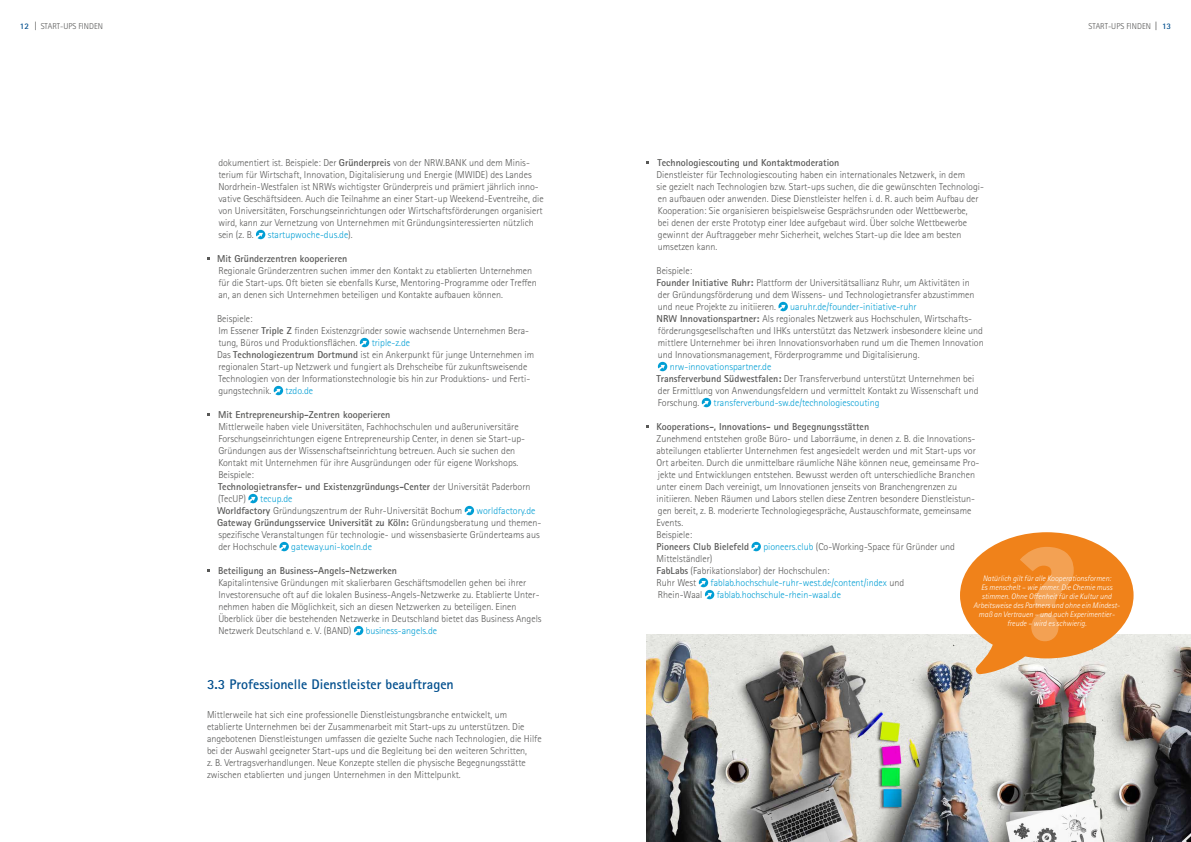
<style>
.page{position:relative;width:1191px;height:842px;background:#fff}
.page>*{position:absolute;margin:0;border:0;box-sizing:border-box;transform-origin:0 0}
.t1{font:700 14px "Rotis Sans Serif Std";color:#004e8d}
.t2{font:300 10px/12px "Rotis Sans Serif Std";color:#575756}
.t3{font:700 10px "Rotis Sans Serif Std";color:#575756}
.t4{font:300 10px "Rotis Sans Serif Std";color:#009ed4}
.t5{font:300 8.5px "Rotis Sans Serif Std";color:#575756}
.t6{font:700 8.5px "Rotis Sans Serif Std";color:#004e8d}
.t7{font:italic 300 8px/9px "Rotis Sans Serif Std";color:#fff;text-align:center}
.s1{font-family:"Frutiger";font-weight:400;font-stretch:condensed}
.s2{font-weight:700}
.s3{color:#575756}
.s4{color:#009ed4}
</style>
<div class="page">
<svg style="left:778px;top:302px;width:10px;height:9px"></svg>
<svg style="left:658px;top:362px;width:9px;height:9px"></svg>
<svg style="left:702px;top:398px;width:9px;height:9px"></svg>
<svg style="left:751px;top:542px;width:10px;height:9px"></svg>
<svg style="left:699px;top:578px;width:15px;height:21px"></svg>
<img style="left:646px;top:634px;width:545px;height:208px">
<svg style="left:960px;top:532px;width:173px;height:142px;background:#f0a258"></svg>
<svg style="left:256px;top:230px;width:9px;height:9px"></svg>
<svg style="left:360px;top:338px;width:9px;height:9px"></svg>
<svg style="left:274px;top:386px;width:9px;height:9px"></svg>
<svg style="left:248px;top:494px;width:10px;height:9px"></svg>
<svg style="left:465px;top:506px;width:9px;height:9px"></svg>
<svg style="left:279px;top:542px;width:10px;height:9px"></svg>
<svg style="left:354px;top:626px;width:9px;height:9px"></svg>
<p class="t5" style="left:1088px;top:22px;width:70px">START-UPS FINDEN <span class="s1">|</span></p>
<p class="t5" style="left:35px;top:22px;width:70px"><span class="s1">|</span> START-UPS FINDEN</p>
<p class="t6" style="left:20px;top:20px;width:11px">12</p>
<p class="t6" style="left:1162px;top:20px;width:11px">13</p>
<p class="t2" style="left:218px;top:157px;width:327px">dokumentiert ist. Beispiele: Der <span class="s2">Gründerpreis</span> von der NRW.BANK und dem Minis&shy;terium für Wirtschaft, Innovation, Digitalisierung und Energie (MWIDE) des Landes Nordrhein-Westfalen ist NRWs wichtigster Gründerpreis und prämiert jährlich inno&shy;vative Geschäftsideen. Auch die Teilnahme an einer Start-up Weekend-Eventreihe, die von Universitäten, Forschungseinrichtungen oder Wirtschaftsförderungen organisiert wird, kann zur Vernetzung von Unternehmen mit Gründungsinteressierten nützlich sein (z. B.</p>
<p class="t4" style="left:268px;top:229px;width:86px">startupwoche-dus.de<span class="s3">).</span></p>
<p class="t3" style="left:217px;top:252px;width:132px">Mit Gründerzentren kooperieren</p>
<p class="t2" style="left:218px;top:265px;width:320px">Regionale Gründerzentren suchen immer den Kontakt zu etablierten Unternehmen für die Start-ups. Oft bieten sie ebenfalls Kurse, Mentoring-Programme oder Treffen an, an denen sich Unternehmen beteiligen und Kontakte aufbauen können.</p>
<p class="t2" style="left:217px;top:313px;width:314px">Beispiele:<br>Im Essener <span class="s2">Triple Z</span> finden Existenzgründer sowie wachsende Unternehmen Bera&shy;tung, Büros und Produktionsflächen.</p>
<p class="t2" style="left:217px;top:337px;width:319px;text-indent:155px"><span class="s4">triple-z.de<br></span>Das <span class="s2">Technologiezentrum Dortmund</span> ist ein Ankerpunkt für junge Unternehmen im regionalen Start-up Netzwerk und fungiert als Drehscheibe für zukunftsweisende Technologien von der Informationstechnologie bis hin zur Produktions- und Ferti&shy;gungstechnik.</p>
<p class="t4" style="left:285px;top:385px;width:29px">tzdo.de</p>
<p class="t3" style="left:218px;top:408px;width:174px">Mit Entrepreneurship-Zentren kooperieren</p>
<p class="t2" style="left:218px;top:421px;width:314px">Mittlerweile haben viele Universitäten, Fachhochschulen und außeruniversitäre Forschungseinrichtungen eigene Entrepreneurship Center, in denen sie Start-up-Gründungen aus der Wissenschaftseinrichtung betreuen. Auch sie suchen den Kontakt mit Unternehmen für ihre Ausgründungen oder für eigene Workshops.<br>Beispiele:<br><span class="s2">Technologietransfer- und Existenzgründungs-Center</span> der Universität Paderborn (TecUP)</p>
<p class="t2" style="left:217px;top:493px;width:247px;text-indent:43px"><span class="s4">tecup.de<br></span><span class="s2">Worldfactory</span> Gründungszentrum der Ruhr-Universität Bochum</p>
<p class="t2" style="left:217px;top:505px;width:326px;text-indent:259px"><span class="s4">worldfactory.de </span><span class="s2">Gateway Gründungsservice Universität zu Köln:</span> Gründungsberatung und themen&shy;spezifische Veranstaltungen für technologie- und wissensbasierte Gründerteams aus der Hochschule</p>
<p class="t4" style="left:291px;top:541px;width:82px">gateway.uni-koeln.de</p>
<p class="t3" style="left:218px;top:564px;width:181px">Beteiligung an Business-Angels-Netzwerken</p>
<p class="t2" style="left:218px;top:577px;width:325px">Kapitalintensive Gründungen mit skalierbaren Geschäftsmodellen gehen bei ihrer Investorensuche oft auf die lokalen Business-Angels-Netzwerke zu. Etablierte Unter&shy;nehmen haben die Möglichkeit, sich an diesen Netzwerken zu beteiligen. Einen Überblick über die bestehenden Netzwerke in Deutschland bietet das Business Angels Netzwerk Deutschland e. V. (BAND)</p>
<p class="t4" style="left:366px;top:625px;width:73px">business-angels.de</p>
<h1 class="t1" style="left:207px;top:675px;width:248px">3.3 Professionelle Dienstleister beauftragen</h1>
<p class="t2" style="left:207px;top:709px;width:336px">Mittlerweile hat sich eine professionelle Dienstleistungsbranche entwickelt, um etablierte Unternehmen bei der Zusammenarbeit mit Start-ups zu unterstützen. Die angebotenen Dienstleistungen umfassen die gezielte Suche nach Technologien, die Hilfe bei der Auswahl geeigneter Start-ups und die Begleitung bei den weiteren Schritten,<br>z. B. Vertragsverhandlungen. Neue Konzepte stellen die physische Begegnungsstätte zwischen etablierten und jungen Unternehmen in den Mittelpunkt.</p>
<p class="t3" style="left:657px;top:156px;width:183px">Technologiescouting und Kontaktmoderation</p>
<p class="t2" style="left:656px;top:169px;width:329px">Dienstleister für Technologiescouting haben ein internationales Netzwerk, in dem<br>sie gezielt nach Technologien bzw. Start-ups suchen, die die gewünschten Technologi&shy;en aufbauen oder anwenden. Diese Dienstleister helfen i. d. R. auch beim Aufbau der Kooperation: Sie organisieren beispielsweise Gesprächsrunden oder Wettbewerbe,<br>bei denen der erste Prototyp einer Idee aufgebaut wird. Über solche Wettbewerbe gewinnt der Auftraggeber mehr Sicherheit, welches Start-up die Idee am besten umsetzen kann.</p>
<p class="t2" style="left:656px;top:265px;width:319px">Beispiele:<br><span class="s2">Founder Initiative Ruhr:</span> Plattform der Universitätsallianz Ruhr, um Aktivitäten in der Gründungsförderung und dem Wissens- und Technologietransfer abzustimmen und neue Projekte zu initiieren.</p>
<p class="t2" style="left:656px;top:301px;width:329px;text-indent:134px"><span class="s4">uaruhr.de/founder-initiative-ruhr<br></span><span class="s2">NRW Innovationspartner:</span> Als regionales Netzwerk aus Hochschulen, Wirtschafts&shy;förderungsgesellschaften und IHKs unterstützt das Netzwerk insbesondere kleine und mittlere Unternehmer bei ihren Innovationsvorhaben rund um die Themen Innovation und Innovationsmanagement, Förderprogramme und Digitalisierung.</p>
<p class="t2" style="left:656px;top:361px;width:323px;text-indent:13px"><span class="s4">nrw-innovationspartner.de<br></span><span class="s2">Transferverbund Südwestfalen:</span> Der Transferverbund unterstützt Unternehmen bei der Ermittlung von Anwendungsfeldern und vermittelt Kontakt zu Wissenschaft und Forschung.</p>
<p class="t4" style="left:713px;top:397px;width:167px">transferverbund-sw.de/technologiescouting</p>
<p class="t3" style="left:656px;top:420px;width:214px">Kooperations-, Innovations- und Begegnungsstätten</p>
<p class="t2" style="left:656px;top:433px;width:324px">Zunehmend entstehen große Büro- und Laborräume, in denen z. B. die Innovations&shy;abteilungen etablierter Unternehmen fest angesiedelt werden und mit Start-ups vor Ort arbeiten. Durch die unmittelbare räumliche Nähe können neue, gemeinsame Pro&shy;jekte und Entwicklungen entstehen. Bewusst werden oft unterschiedliche Branchen unter einem Dach vereinigt, um Innovationen jenseits von Branchengrenzen zu initiieren. Neben Räumen und Labors stellen diese Zentren besondere Dienstleistun&shy;gen bereit, z. B. moderierte Technologiegespräche, Austauschformate, gemeinsame Events.<br>Beispiele:</p>
<p class="t3" style="left:656px;top:540px;width:94px">Pioneers Club Bielefeld</p>
<p class="t2" style="left:763px;top:541px;width:193px"><span class="s4">pioneers.club</span> (Co-Working-Space für Gründer und</p>
<p class="t2" style="left:656px;top:553px;width:174px">Mittelständler)<br><span class="s2">FabLabs</span> (Fabrikationslabor) der Hochschulen:<br>Ruhr West</p>
<p class="t7" style="left:973px;top:573px;width:148px">Natürlich gilt für alle Kooperationsformen:<br>Es menschelt – wie immer. Die Chemie muss stimmen. Ohne Offenheit für die Kultur und Arbeitsweise des Partners und ohne ein Mindest&shy;maß an Vertrauen – und auch Experimentier&shy;freude – wird es schwierig.</p>
<p class="t4" style="left:710px;top:577px;width:195px">fablab.hochschule-ruhr-west.de/content/index <span class="s3">und</span></p>
<p class="t2" style="left:658px;top:589px;width:46px">Rhein-Waal</p>
<p class="t4" style="left:716px;top:589px;width:126px">fablab.hochschule-rhein-waal.de</p>
</div>
